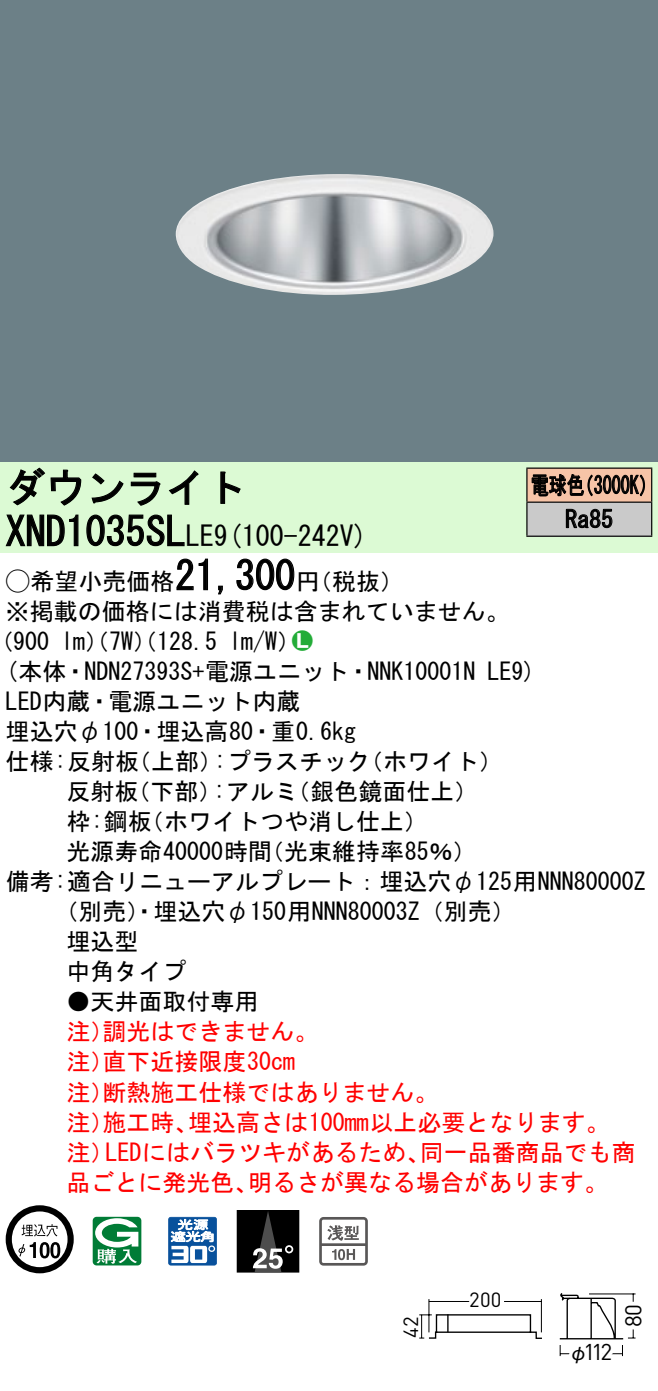
<style>
.page{position:relative;width:658px;height:1391px;background:#fff}
.page>*{position:absolute;margin:0;border:0;box-sizing:border-box;transform-origin:0 0}
.t1{font:40px "MS Gothic";color:#000}
.t2{font:28px "MS Gothic";color:#000}
.t3{font:24px/30.4px "MS Gothic";color:#000}
.t4{font:24px/30px "MS Gothic";color:#f00}
.t5{font:24px/34px "MS Gothic";color:#000;scale:.75 1}
.t6{font:24px "Ford Classification 1";color:#23ac38}
.t7{font:22.8px "DINOT";color:#000}
.t8{font:20.4px "DINOT";color:#000}
.t9{font:20px "Gothic BBB Pro Medium 90 pv RKSJ H";color:#000}
.s1{font-size:28px}
.s2{font-family:"Ford Classification 1"}
.s3{color:#fff}
</style>
<div class="page">
<div style="left:0;top:0;width:658px;height:462px;background:#6c8087"></div>
<img style="left:176px;top:174px;width:318px;height:121px">
<div style="left:0;top:462px;width:658px;height:90px;background:#dcfad4"></div>
<svg style="left:9px;top:467px;width:73px;height:39px"></svg>
<svg style="left:91px;top:473px;width:33px;height:30px"></svg>
<svg style="left:130px;top:472px;width:30px;height:34px"></svg>
<svg style="left:168px;top:470px;width:30px;height:35px"></svg>
<svg style="left:220px;top:471px;width:21px;height:33px"></svg>
<svg style="left:5px;top:514px;width:74px;height:32px"></svg>
<svg style="left:86px;top:514px;width:99px;height:32px"></svg>
<svg style="left:176px;top:558px;width:32px;height:32px"></svg>
<svg style="left:218px;top:585px;width:5px;height:10px"></svg>
<svg style="left:236px;top:558px;width:59px;height:32px"></svg>
<svg style="left:6px;top:1205px;width:68px;height:68px"></svg>
<svg style="left:40px;top:1241px;width:10px;height:17px"></svg>
<svg style="left:50px;top:1241px;width:10px;height:17px"></svg>
<svg style="left:93px;top:1216px;width:48px;height:49px"></svg>
<svg style="left:168px;top:1216px;width:49px;height:49px"></svg>
<div style="left:237px;top:1210px;width:62px;height:61px;background:#000"></div>
<div style="left:237px;top:1209px;width:62px;height:63px;border:1px solid #000"></div>
<svg style="left:253px;top:1210px;width:38px;height:61px"></svg>
<svg style="left:319px;top:1217px;width:49px;height:48px"></svg>
<div style="left:527px;top:468px;width:124px;height:34px;background:#f7c4a7"></div>
<div style="left:527px;top:502px;width:124px;height:34px;background:#cacaca"></div>
<hr style="left:526px;top:467px;width:126px;height:2px;background:#000">
<hr style="left:526px;top:468px;width:1px;height:33px;background:#000">
<hr style="left:651px;top:468px;width:1px;height:33px;background:#000">
<hr style="left:526px;top:501px;width:126px;height:2px;background:#000">
<hr style="left:526px;top:502px;width:1px;height:33px;background:#000">
<hr style="left:651px;top:502px;width:1px;height:33px;background:#000">
<hr style="left:526px;top:535px;width:126px;height:2px;background:#000">
<svg style="left:531px;top:474px;width:114px;height:23px"></svg>
<svg style="left:565px;top:508px;width:47px;height:20px"></svg>
<svg style="left:559px;top:1293px;width:77px;height:64px"></svg>
<svg style="left:419px;top:1299px;width:123px;height:40px"></svg>
<h1 class="t1" style="left:6px;top:467px;width:242px">ダウンライト</h1>
<p class="t2" style="left:214px;top:522px;width:155px">(9 100-242 (V</p>
<h1 class="t1" style="left:6px;top:511px;width:210px">XND1035SL<span class="s1">LE</span></h1>
<h1 class="t1" style="left:175px;top:555px;width:121px">21,300</h1>
<p class="t3" style="left:6px;top:566px;width:505px"><span class="s2">A</span>希望小売価格<br>※掲載の価格には消費税は含まれていません。</p>
<p class="t6" style="left:292px;top:629px;width:22px">2<span class="s3">7</span></p>
<p class="t3" style="left:296px;top:566px;width:109px">（円税抜(</p>
<p class="t3" style="left:229px;top:626px;width:73px">l m (W/</p>
<p class="t3" style="left:-11px;top:626px;width:62px">（900</p>
<p class="t3" style="left:61px;top:626px;width:158px">lm）（ ）（W 7 128.5</p>
<p class="t5" style="left:565px;top:468px;width:65px;text-indent:-34px">電球色<br>Ra85</p>
<p class="t5" style="left:575px;top:468px;width:109px">（3000 (K</p>
<p class="t3" style="left:6px;top:656px;width:471px">(本体・NDN27393 +S 電源ユニット・NNK10001N</p>
<p class="t3" style="left:6px;top:686px;width:296px">LED内蔵・電源ユニット内蔵</p>
<p class="t3" style="left:6px;top:716px;width:352px">埋込穴φ100・埋込高80・重0.6kg</p>
<p class="t3" style="left:359px;top:746px;width:145px">（ホワイト(</p>
<p class="t3" style="left:487px;top:656px;width:50px">LE (9</p>
<p class="t3" style="left:214px;top:746px;width:158px">:プラスチック</p>
<p class="t3" style="left:6px;top:746px;width:135px">仕様:反射板</p>
<p class="t3" style="left:127px;top:746px;width:97px">（上部）</p>
<p class="t3" style="left:66px;top:776px;width:74px">反射板</p>
<p class="t3" style="left:126px;top:776px;width:97px">（下部）</p>
<p class="t3" style="left:213px;top:776px;width:86px">:アルミ</p>
<p class="t3" style="left:286px;top:776px;width:193px">（銀色鏡面仕上(</p>
<p class="t3" style="left:66px;top:806px;width:87px">枠:鋼板</p>
<p class="t3" style="left:140px;top:806px;width:290px">（ホワイトつや消し仕上(</p>
<p class="t3" style="left:66px;top:836px;width:207px">光源寿命40000時間</p>
<p class="t3" style="left:6px;top:866px;width:641px">備考:適合リニューアルプレート：埋込穴φ125用NNN80000Z</p>
<p class="t3" style="left:54px;top:896px;width:463px">（別売）・埋込穴φ150用NNN80003 （Z 別売(</p>
<p class="t3" style="left:66px;top:926px;width:74px">埋込型</p>
<p class="t3" style="left:66px;top:956px;width:121px">中角タイプ</p>
<p class="t3" style="left:66px;top:986px;width:194px">●天井面取付専用</p>
<p class="t4" style="left:102px;top:1016px;width:217px">調光はできません。</p>
<p class="t3" style="left:260px;top:836px;width:218px">（光束維持率85％(</p>
<p class="t4" style="left:102px;top:1016px;width:194px;text-indent:-36px">注）<br>直下近接限度30cm</p>
<p class="t4" style="left:102px;top:1046px;width:337px;text-indent:-36px">注）<br>断熱施工仕様ではありません。</p>
<p class="t4" style="left:66px;top:1076px;width:49px">注）</p>
<p class="t4" style="left:188px;top:1106px;width:423px">埋込高さは100mm以上必要となります。</p>
<p class="t4" style="left:102px;top:1106px;width:97px">施工時、</p>
<p class="t4" style="left:66px;top:1106px;width:49px">注）</p>
<p class="t4" style="left:66px;top:1136px;width:49px">注）</p>
<p class="t4" style="left:105px;top:1136px;width:326px">LEDにはバラツキがあるため、</p>
<p class="t4" style="left:420px;top:1136px;width:217px">同一品番商品でも商</p>
<p class="t4" style="left:66px;top:1166px;width:194px">品ごとに発光色、</p>
<p class="t4" style="left:248px;top:1166px;width:362px">明るさが異なる場合があります。</p>
<p class="t8" style="left:397px;top:1337px;width:23px;rotate:-90deg">42</p>
<p class="t8" style="left:469px;top:1285px;width:34px">200</p>
<p class="t7" style="left:583px;top:1336px;width:30px">112</p>
<p class="t9" style="left:568px;top:1335px;width:21px">φ</p>
<p class="t7" style="left:617px;top:1327px;width:25px;rotate:-90deg">80</p>
</div>
